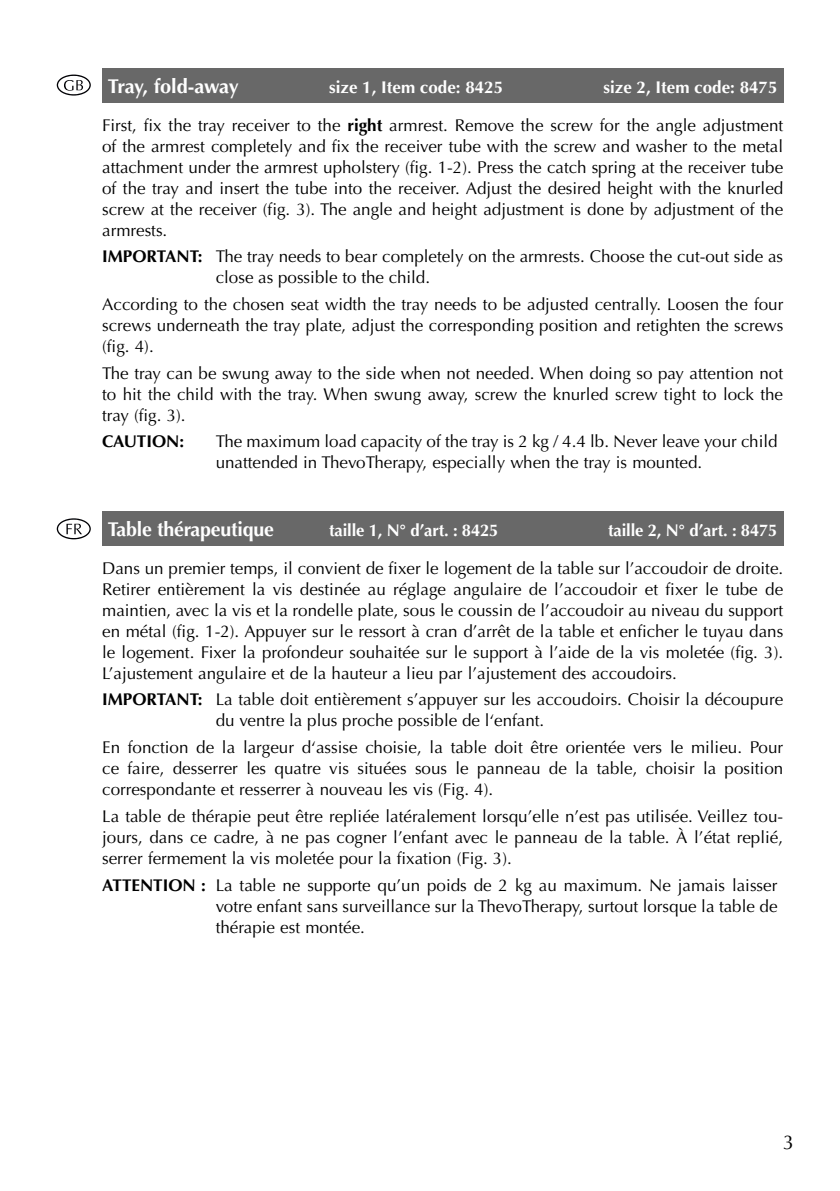
<style>
.page{position:relative;width:840px;height:1191px;background:#fff}
.page>*{position:absolute;margin:0;border:0;box-sizing:border-box;transform-origin:0 0}
.t1{font:700 20px "Optima";letter-spacing:-.01em;color:#fff}
.t2{font:20px "Optima";color:#000}
.t3{font:17px/21px "Optima";color:#000;text-align:justify}
.t4{font:700 17px "Optima";color:#fff}
.t5{font:700 17px "Optima";color:#000}
.s1{font-weight:700}
</style>
<div class="page">
<svg style="left:57px;top:518px;width:34px;height:21px"></svg>
<div style="left:102px;top:512px;width:680px;height:34px;background:#686868"></div>
<svg style="left:57px;top:75px;width:34px;height:21px"></svg>
<div style="left:102px;top:68px;width:680px;height:34px;background:#686868"></div>
<p class="t1" style="left:108px;top:74px;width:132px">Tray, fold-away</p>
<p class="t4" style="left:329px;top:77px;width:175px">size 1, Item code: 8425</p>
<p class="t4" style="left:603px;top:77px;width:175px">size 2, Item code: 8475</p>
<p class="t3" style="left:102px;top:115px;width:682px">First, fix the tray receiver to the <span class="s1">right</span> armrest. Remove the screw for the angle adjustment of the armrest completely and fix the receiver tube with the screw and washer to the metal attachment under the armrest upholstery (fig. 1-2). Press the catch spring at the receiver tube of the tray and insert the tube into the receiver. Adjust the desired height with the knurled screw at the receiver (fig. 3). The angle and height adjustment is done by adjustment of the armrests.</p>
<p class="t3" style="left:215px;top:246px;width:568px;text-indent:-113px"><span class="s1">IMPORTANT:</span> The tray needs to bear completely on the armrests. Choose the cut-out side as close as possible to the child.</p>
<p class="t3" style="left:102px;top:294px;width:682px">According to the chosen seat width the tray needs to be adjusted centrally. Loosen the four screws underneath the tray plate, adjust the corresponding position and retighten the screws (fig. 4).</p>
<p class="t3" style="left:102px;top:363px;width:682px">The tray can be swung away to the side when not needed. When doing so pay attention not to hit the child with the tray. When swung away, screw the knurled screw tight to lock the tray (fig. 3).</p>
<p class="t5" style="left:102px;top:432px;width:83px">CAUTION:</p>
<p class="t3" style="left:215px;top:431px;width:563px">The maximum load capacity of the tray is 2 kg / 4.4 lb. Never leave your child unattended in ThevoTherapy, especially when the tray is mounted.</p>
<p class="t1" style="left:108px;top:517px;width:168px">Table thérapeutique</p>
<p class="t4" style="left:329px;top:520px;width:171px">taille 1, N° d’art. : 8425</p>
<p class="t4" style="left:608px;top:520px;width:171px">taille 2, N° d’art. : 8475</p>
<p class="t3" style="left:102px;top:558px;width:682px">Dans un premier temps, il convient de fixer le logement de la table sur l’accoudoir de droite.<br>Retirer entièrement la vis destinée au réglage angulaire de l’accoudoir et fixer le tube de maintien, avec la vis et la rondelle plate, sous le coussin de l’accoudoir au niveau du support en métal (fig. 1-2). Appuyer sur le ressort à cran d’arrêt de la table et enficher le tuyau dans le logement. Fixer la profondeur souhaitée sur le support à l’aide de la vis moletée (fig. 3).<br>L’ajustement angulaire et de la hauteur a lieu par l’ajustement des accoudoirs.</p>
<p class="t3" style="left:215px;top:689px;width:568px;text-indent:-113px"><span class="s1">IMPORTANT:</span> La table doit entièrement s’appuyer sur les accoudoirs. Choisir la découpure du ventre la plus proche possible de l‘enfant.</p>
<p class="t3" style="left:102px;top:737px;width:682px">En fonction de la largeur d‘assise choisie, la table doit être orientée vers le milieu. Pour ce faire, desserrer les quatre vis situées sous le panneau de la table, choisir la position correspondante et resserrer à nouveau les vis (Fig. 4).</p>
<p class="t3" style="left:102px;top:806px;width:682px">La table de thérapie peut être repliée latéralement lorsqu’elle n’est pas utilisée. Veillez tou&shy;jours, dans ce cadre, à ne pas cogner l’enfant avec le panneau de la table. À l’état replié, serrer fermement la vis moletée pour la fixation (Fig. 3).</p>
<p class="t3" style="left:215px;top:874px;width:563px;text-indent:-113px"><span class="s1">ATTENTION :</span> La table ne supporte qu’un poids de 2 kg au maximum. Ne jamais laisser votre enfant sans surveillance sur la ThevoTherapy, surtout lorsque la table de thérapie est montée.</p>
<p class="t2" style="left:782px;top:1130px;width:13px">3</p>
</div>
